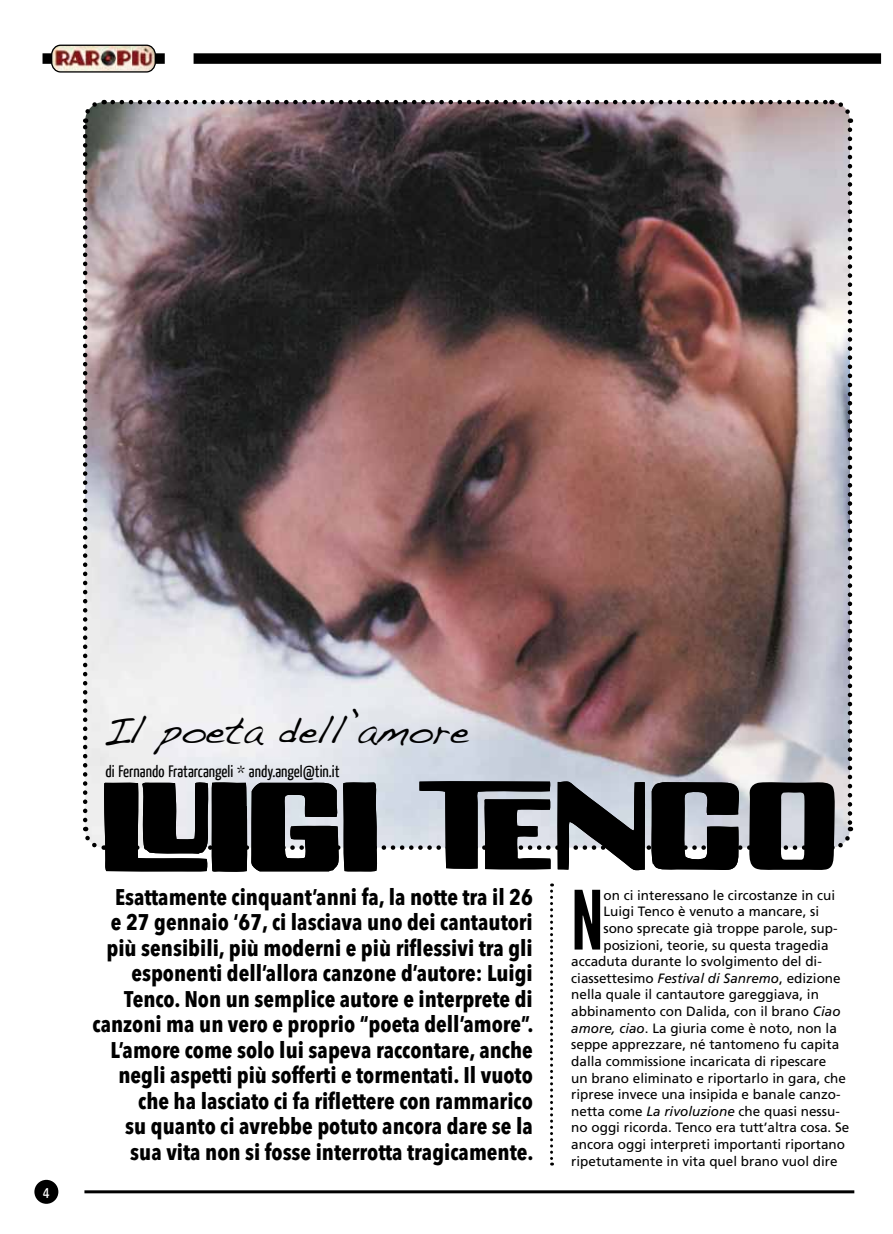
<style>
.page{position:relative;width:893px;height:1234px;background:#fff}
.page>*{position:absolute;margin:0;border:0;box-sizing:border-box;transform-origin:0 0}
.t1{font:81.3px "League Gothic";color:#000}
.t2{font:39.15px "unknown 2";color:#000}
.t3{font:700 condensed 22.5px/25.5px "Avenir Next LT Pro";color:#000;text-align:right}
.t4{font:16.5px "Yanone Kaffeesatz";color:#000}
.t5{font:16.5px "Yanone Kaffeesatz";color:#fff}
.t6{font:13.5px "Frutiger";color:#000}
.s1{font-style:italic}
</style>
<div class="page">
<img style="left:83px;top:99px;width:771px;height:773px">
<div style="left:194px;top:53px;width:687px;height:11px;background:#000"></div>
<div style="left:43px;top:53px;width:122px;height:11px;background:#000"></div>
<hr style="left:84px;top:1189px;width:770px;height:3px;background:#000">
<div style="left:34px;top:1179px;width:24px;height:24px;background:#000;border-radius:50%"></div>
<img style="left:53px;top:45px;width:101px;height:26px">
<div style="left:51px;top:45px;width:105px;height:28px;border:1px solid #000;border-radius:9px"></div>
<svg style="left:550px;top:883px;width:3px;height:282px"></svg>
<p class="t5" style="left:43px;top:1180px;width:8px">4</p>
<h2 class="t2" style="left:103px;top:701px;width:368px">Il poeta dell’amore</h2>
<p class="t4" style="left:105px;top:760px;width:236px">di Fernando Fratarcangeli * andy.angel@tin.it</p>
<p class="t3" style="left:93px;top:883px;width:442px">Esattamente cinquant’anni fa, la notte tra il 26<br>e 27 gennaio ‘67, ci lasciava uno dei cantautori più sensibili, più moderni e più riflessivi tra gli esponenti dell’allora canzone d’autore: Luigi Tenco. Non un semplice autore e interprete di canzoni ma un vero e proprio “poeta dell’amore”.<br>L’amore come solo lui sapeva raccontare, anche negli aspetti più sofferti e tormentati. Il vuoto che ha lasciato ci fa riflettere con rammarico<br>su quanto ci avrebbe potuto ancora dare se la sua vita non si fosse interrotta tragicamente.</p>
<h1 class="t1" style="left:571px;top:871px;width:34px">N</h1>
<p class="t6" style="left:603px;top:886px;width:233px">on ci interessano le circostanze in cui</p>
<p class="t6" style="left:603px;top:903px;width:217px">Luigi Tenco è venuto a mancare, si</p>
<p class="t6" style="left:603px;top:920px;width:236px">sono sprecate già troppe parole, sup-</p>
<p class="t6" style="left:603px;top:936px;width:227px">posizioni, teorie, su questa tragedia</p>
<p class="t6" style="left:571px;top:953px;width:252px">accaduta durante lo svolgimento del di-</p>
<p class="t6" style="left:571px;top:969px;width:271px">ciassettesimo <span class="s1">Festival di Sanremo</span>, edizione</p>
<p class="t6" style="left:571px;top:986px;width:249px">nella quale il cantautore gareggiava, in</p>
<p class="t6" style="left:571px;top:1003px;width:271px">abbinamento con Dalida, con il brano <span class="s1">Ciao</span></p>
<p class="t6" style="left:571px;top:1019px;width:267px"><span class="s1">amore, ciao</span>. La giuria come è noto, non la</p>
<p class="t6" style="left:571px;top:1036px;width:269px">seppe apprezzare, né tantomeno fu capita</p>
<p class="t6" style="left:571px;top:1052px;width:257px">dalla commissione incaricata di ripescare</p>
<p class="t6" style="left:571px;top:1069px;width:276px">un brano eliminato e riportarlo in gara, che</p>
<p class="t6" style="left:571px;top:1086px;width:271px">riprese invece una insipida e banale canzo-</p>
<p class="t6" style="left:571px;top:1102px;width:270px">netta come <span class="s1">La rivoluzione</span> che quasi nessu-</p>
<p class="t6" style="left:571px;top:1119px;width:280px">no oggi ricorda. Tenco era tutt’altra cosa. Se</p>
<p class="t6" style="left:571px;top:1135px;width:275px">ancora oggi interpreti importanti riportano</p>
<p class="t6" style="left:571px;top:1152px;width:268px">ripetutamente in vita quel brano vuol dire</p>
</div>
